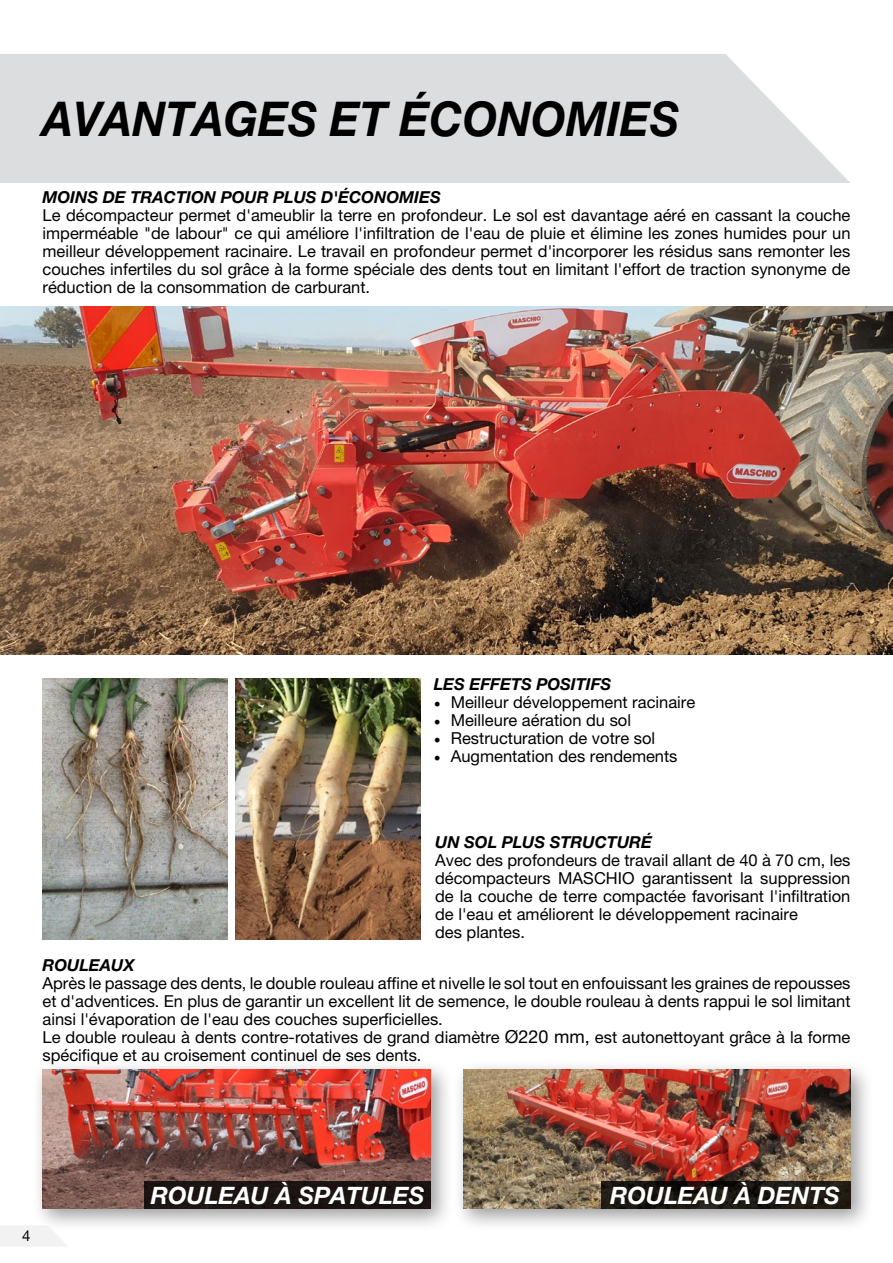
<style>
.page{position:relative;width:893px;height:1263px;background:#fff}
.page>*{position:absolute;margin:0;border:0;box-sizing:border-box;transform-origin:0 0}
.t1{font:italic 700 48px "Helvetica Neue LT Pro";color:#000;scale:.94 1}
.t2{font:italic 700 24px "Helvetica Neue LT Pro";color:#fff}
.t3{font:16.5px/18px "Helvetica Neue LT Pro";color:#000}
.t4{font:italic 700 16.5px "Helvetica Neue LT Pro";color:#000}
.t5{font:15px "Helvetica Neue LT Pro";color:#000}
.s1{font-family:"Minion Pro";font-size:18px}
.s2{font-size:18px}
</style>
<div class="page">
<div style="left:32px;top:1059px;width:422px;height:173px;background:#000;opacity:.4"></div>
<img style="left:43px;top:1070px;width:387px;height:139px">
<div style="left:452px;top:1059px;width:422px;height:173px;background:#000;opacity:.4"></div>
<img style="left:463px;top:1070px;width:388px;height:139px">
<svg style="left:0;top:54px;width:850px;height:129px;background:#dedfe0"></svg>
<img style="left:43px;top:678px;width:185px;height:261px">
<img style="left:236px;top:678px;width:185px;height:261px">
<div style="left:144px;top:1181px;width:286px;height:28px;background:#1b1412"></div>
<svg style="left:602px;top:1181px;width:249px;height:28px;background:#1b1611"></svg>
<img style="left:0;top:306px;width:893px;height:349px">
<svg style="left:0;top:1225px;width:68px;height:21px"></svg>
<h1 class="t1" style="left:43px;top:89px;width:679px">AVANTAGES ET ÉCONOMIES</h1>
<p class="t4" style="left:43px;top:187px;width:400px">MOINS DE TRACTION POUR PLUS D'ÉCONOMIES</p>
<p class="t3" style="left:43px;top:206px;width:809px;text-align:justify">Le décompacteur permet d'ameublir la terre en profondeur. Le sol est davantage aéré en cassant la couche imperméable "de labour" ce qui améliore l'infiltration de l'eau de pluie et élimine les zones humides pour un meilleur développement racinaire. Le travail en profondeur permet d'incorporer les résidus sans remonter les couches infertiles du sol grâce à la forme spéciale des dents tout en limitant l'effort de traction synonyme de réduction de la consommation de carburant.</p>
<p class="t4" style="left:434px;top:674px;width:179px">LES EFFETS POSITIFS</p>
<p class="t3" style="left:434px;top:693px;width:263px"><span class="s1">•</span> Meilleur développement racinaire</p>
<p class="t3" style="left:434px;top:711px;width:199px"><span class="s1">•</span> Meilleure aération du sol</p>
<p class="t3" style="left:434px;top:729px;width:223px"><span class="s1">•</span> Restructuration de votre sol</p>
<p class="t3" style="left:434px;top:747px;width:245px"><span class="s1">•</span> Augmentation des rendements</p>
<p class="t4" style="left:435px;top:832px;width:218px">UN SOL PLUS STRUCTURÉ</p>
<p class="t3" style="left:435px;top:851px;width:417px">Avec des profondeurs de travail allant de 40 à 70 cm, les décompacteurs MASCHIO garantissent la suppression de la couche de terre compactée favorisant l'infiltration de l'eau et améliorent le développement racinaire<br>des plantes.</p>
<p class="t4" style="left:43px;top:955px;width:93px">ROULEAUX</p>
<p class="t3" style="left:43px;top:974px;width:809px">Après le passage des dents, le double rouleau affine et nivelle le sol tout en enfouissant les graines de repousses et d'adventices. En plus de garantir un excellent lit de semence, le double rouleau à dents rappui le sol limitant ainsi l'évaporation de l'eau des couches superficielles.<br>Le double rouleau à dents contre-rotatives de grand diamètre <span class="s2">Ø220 mm,</span> est autonettoyant grâce à la forme spécifique et au croisement continuel de ses dents.</p>
<p class="t5" style="left:22px;top:1227px;width:10px">4</p>
<h2 class="t2" style="left:151px;top:1180px;width:275px">ROULEAU À SPATULES</h2>
<h2 class="t2" style="left:610px;top:1180px;width:231px">ROULEAU À DENTS</h2>
</div>
